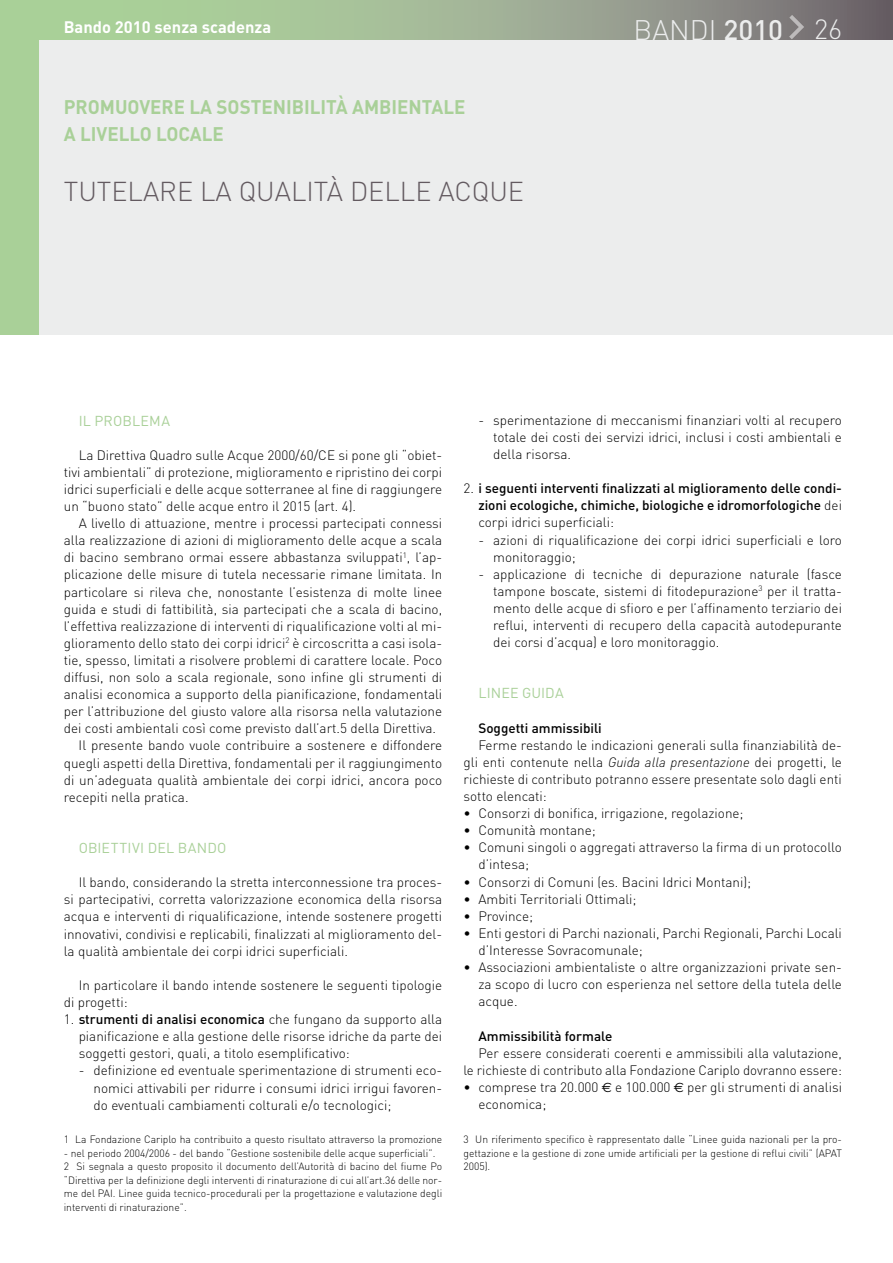
<style>
.page{position:relative;width:893px;height:1263px;background:#fff}
.page>*{position:absolute;margin:0;border:0;box-sizing:border-box;transform-origin:0 0}
.t1{font:300 27.9px "DIN";color:#eceded}
.t2{font:300 27px "DIN";color:#635a60}
.t3{font:700 19.5px "DIN";letter-spacing:.045em;color:#a9d098;scale:.96 1}
.t4{font:700 16.5px "DIN";color:#fff}
.t5{font:14.25px "DIN";letter-spacing:.015em;color:#a9d098}
.t6{font:300 13.5px/17.1px "DIN";color:#000;text-align:justify}
.t7{font:500 13.5px/17.1px "DIN";color:#000;text-align:justify}
.t8{font:300 10.5px/13.5px "DIN";color:#000}
.s1{font-weight:500}
.s2{font-size:27.45px}
.s3{font-weight:300}
.s4{font-style:italic}
.s5{font-family:"Euro Sans";font-weight:400}
</style>
<div class="page">
<div style="left:0;top:0;width:893px;height:335px;background:#eceded"></div>
<svg style="left:38px;top:0;width:854px;height:39px;background:#9aac8f"></svg>
<div style="left:0;top:0;width:38px;height:335px;background:#a9d098"></div>
<svg style="left:789px;top:15px;width:15px;height:24px"></svg>
<hr style="left:892px;top:0;width:1px;height:39px;background:#635a60">
<p class="t4" style="left:64px;top:16px;width:209px">BANDO 2010 SENZA SCADENZA</p>
<h3 class="t3" style="left:64px;top:94px;width:228px">PROM UOVERE LA SOSTENIBI</h3>
<h3 class="t3" style="left:310px;top:94px;width:57px">LITÀ AMBI</h3>
<h3 class="t3" style="left:397px;top:94px;width:73px">ENTALE</h3>
<h3 class="t3" style="left:64px;top:121px;width:168px">A LIVELLO LOCALE</h3>
<h2 class="t2" style="left:64px;top:175px;width:32px">Tutelare</h2>
<h2 class="t2" style="left:200px;top:175px;width:55px">la qualit</h2>
<h2 class="t2" style="left:327px;top:175px;width:40px">à delle</h2>
<h2 class="t2" style="left:438px;top:175px;width:18px">acque</h2>
<h1 class="t1" style="left:634px;top:13px;width:210px">BANDI <span class="s1">2010</span> <span class="s2">26</span></h1>
<p class="t5" style="left:79px;top:411px;width:26px">IL PRO</p>
<p class="t5" style="left:123px;top:411px;width:13px">BLEMA</p>
<p class="t6" style="left:64px;top:446px;width:380px;text-indent:15px">La Direttiva Quadro sulle Acque 2000/60/CE si pone gli “obiet&shy;tivi ambientali” di protezione, miglioramento e ripristino dei corpi idrici superficiali e delle acque sotterranee al fine di raggiungere un “buono stato” delle acque entro il 2015 (art. 4).</p>
<p class="t6" style="left:79px;top:515px;width:365px">A livello di attuazione, mentre i processi partecipati connessi</p>
<p class="t6" style="left:64px;top:532px;width:380px">alla realizzazione di azioni di miglioramento delle acque a scala</p>
<p class="t6" style="left:64px;top:549px;width:380px">di bacino sembrano ormai essere abbastanza sviluppati<sup>1</sup>, l’ap-</p>
<p class="t6" style="left:64px;top:566px;width:380px">plicazione delle misure di tutela necessarie rimane limitata. In</p>
<p class="t6" style="left:64px;top:583px;width:380px">particolare si rileva che, nonostante l’esistenza di molte linee</p>
<p class="t6" style="left:64px;top:600px;width:380px">guida e studi di fattibilità, sia partecipati che a scala di bacino,</p>
<p class="t6" style="left:64px;top:617px;width:380px">l’effettiva realizzazione di interventi di riqualificazione volti al mi-</p>
<p class="t6" style="left:64px;top:634px;width:380px">glioramento dello stato dei corpi idrici<sup>2</sup> è circoscritta a casi isola-</p>
<p class="t6" style="left:64px;top:651px;width:380px">tie, spesso, limitati a risolvere problemi di carattere locale. Poco</p>
<p class="t6" style="left:64px;top:668px;width:380px">diffusi, non solo a scala regionale, sono infine gli strumenti di</p>
<p class="t6" style="left:64px;top:686px;width:380px">analisi economica a supporto della pianificazione, fondamentali</p>
<p class="t6" style="left:64px;top:703px;width:380px">per l’attribuzione del giusto valore alla risorsa nella valutazione</p>
<p class="t6" style="left:64px;top:720px;width:374px">dei costi ambientali così come previsto dall’art.5 della Direttiva.</p>
<p class="t6" style="left:79px;top:737px;width:365px">Il presente bando vuole contribuire a sostenere e diffondere</p>
<p class="t6" style="left:64px;top:754px;width:380px">quegli aspetti della Direttiva, fondamentali per il raggiungimento</p>
<p class="t6" style="left:64px;top:771px;width:380px">di un’adeguata qualità ambientale dei corpi idrici, ancora poco</p>
<p class="t6" style="left:64px;top:788px;width:126px">recepiti nella pratica.</p>
<p class="t5" style="left:79px;top:839px;width:23px">OBIETTI</p>
<p class="t5" style="left:132px;top:839px;width:26px">VI DEL</p>
<p class="t5" style="left:178px;top:839px;width:13px">BANDO</p>
<p class="t6" style="left:64px;top:874px;width:380px;text-indent:15px">Il bando, considerando la stretta interconnessione tra proces&shy;si partecipativi, corretta valorizzazione economica della risorsa acqua e interventi di riqualificazione, intende sostenere progetti innovativi, condivisi e replicabili, finalizzati al miglioramento del&shy;la qualità ambientale dei corpi idrici superficiali.</p>
<p class="t6" style="left:64px;top:976px;width:380px;text-indent:15px">In particolare il bando intende sostenere le seguenti tipologie di progetti:</p>
<p class="t6" style="left:79px;top:1010px;width:365px;text-indent:-15px">1. <span class="s1">strumenti di analisi economica</span> che fungano da supporto alla pianificazione e alla gestione delle risorse idriche da parte dei soggetti gestori, quali, a titolo esemplificativo:</p>
<p class="t6" style="left:94px;top:1062px;width:350px;text-indent:-15px">- definizione ed eventuale sperimentazione di strumenti eco&shy;nomici attivabili per ridurre i consumi idrici irrigui favoren&shy;do eventuali cambiamenti colturali e/o tecnologici;</p>
<p class="t8" style="left:64px;top:1133px;width:380px">1 La Fondazione Cariplo ha contribuito a questo risultato attraverso la promozione</p>
<p class="t8" style="left:64px;top:1146px;width:380px">- nel periodo 2004/2006 - del bando “Gestione sostenibile delle acque superficiali”.<br>2 Si segnala a questo proposito il documento dell’Autorità di bacino del fiume Po “Direttiva per la definizione degli interventi di rinaturazione di cui all’art.36 delle nor&shy;me del PAI. Linee guida tecnico-procedurali per la progettazione e valutazione degli interventi di rinaturazione”.</p>
<p class="t6" style="left:493px;top:411px;width:350px;text-indent:-15px">- sperimentazione di meccanismi finanziari volti al recupero totale dei costi dei servizi idrici, inclusi i costi ambientali e della risorsa.</p>
<p class="t7" style="left:478px;top:479px;width:365px;text-indent:-15px"><span class="s3">2.</span> i seguenti interventi finalizzati al miglioramento delle condi&shy;zioni ecologiche, chimiche, biologiche e idromorfologiche <span class="s3">dei corpi idrici superficiali:</span></p>
<p class="t6" style="left:493px;top:531px;width:350px;text-indent:-15px">- azioni di riqualificazione dei corpi idrici superficiali e loro monitoraggio;</p>
<p class="t6" style="left:493px;top:565px;width:350px;text-indent:-15px">- applicazione di tecniche di depurazione naturale (fasce tampone boscate, sistemi di fitodepurazione<sup>3</sup> per il tratta&shy;mento delle acque di sfioro e per l’affinamento terziario dei reflui, interventi di recupero della capacità autodepurante dei corsi d’acqua) e loro monitoraggio.</p>
<p class="t5" style="left:478px;top:684px;width:13px">LINEE</p>
<p class="t5" style="left:522px;top:684px;width:10px">GUIDA</p>
<p class="t7" style="left:478px;top:719px;width:125px">Soggetti ammissibili</p>
<p class="t6" style="left:463px;top:736px;width:380px;text-indent:15px">Ferme restando le indicazioni generali sulla finanziabilità de&shy;gli enti contenute nella <span class="s4">Guida alla presentazione</span> dei progetti, le richieste di contributo potranno essere presentate solo dagli enti sotto elencati:</p>
<p class="t6" style="left:463px;top:805px;width:282px">• Consorzi di bonifica, irrigazione, regolazione;</p>
<p class="t6" style="left:463px;top:822px;width:134px">• Comunità montane;</p>
<p class="t6" style="left:478px;top:839px;width:365px;text-indent:-15px">• Comuni singoli o aggregati attraverso la firma di un protocollo d’intesa;</p>
<p class="t6" style="left:463px;top:873px;width:289px">• Consorzi di Comuni (es. Bacini Idrici Montani);</p>
<p class="t6" style="left:463px;top:890px;width:175px">• Ambiti Territoriali Ottimali;</p>
<p class="t6" style="left:463px;top:907px;width:71px">• Province;</p>
<p class="t6" style="left:478px;top:924px;width:365px;text-indent:-15px">• Enti gestori di Parchi nazionali, Parchi Regionali, Parchi Locali d’Interesse Sovracomunale;</p>
<p class="t6" style="left:478px;top:958px;width:365px;text-indent:-15px">• Associazioni ambientaliste o altre organizzazioni private sen&shy;za scopo di lucro con esperienza nel settore della tutela delle acque.</p>
<p class="t7" style="left:478px;top:1027px;width:135px">Ammissibilità formale</p>
<p class="t6" style="left:463px;top:1044px;width:380px;text-align:right">Per essere considerati coerenti e ammissibili alla valutazione,<br>le richieste di contributo alla Fondazione Cariplo dovranno essere:</p>
<p class="t6" style="left:478px;top:1078px;width:365px;text-indent:-15px">• comprese tra 20.000 <span class="s5">€</span> e 100.000 <span class="s5">€</span> per gli strumenti di analisi economica;</p>
<p class="t8" style="left:463px;top:1133px;width:380px;text-align:justify">3 Un riferimento specifico è rappresentato dalle “Linee guida nazionali per la pro&shy;gettazione e la gestione di zone umide artificiali per la gestione di reflui civili” (APAT 2005).</p>
</div>
